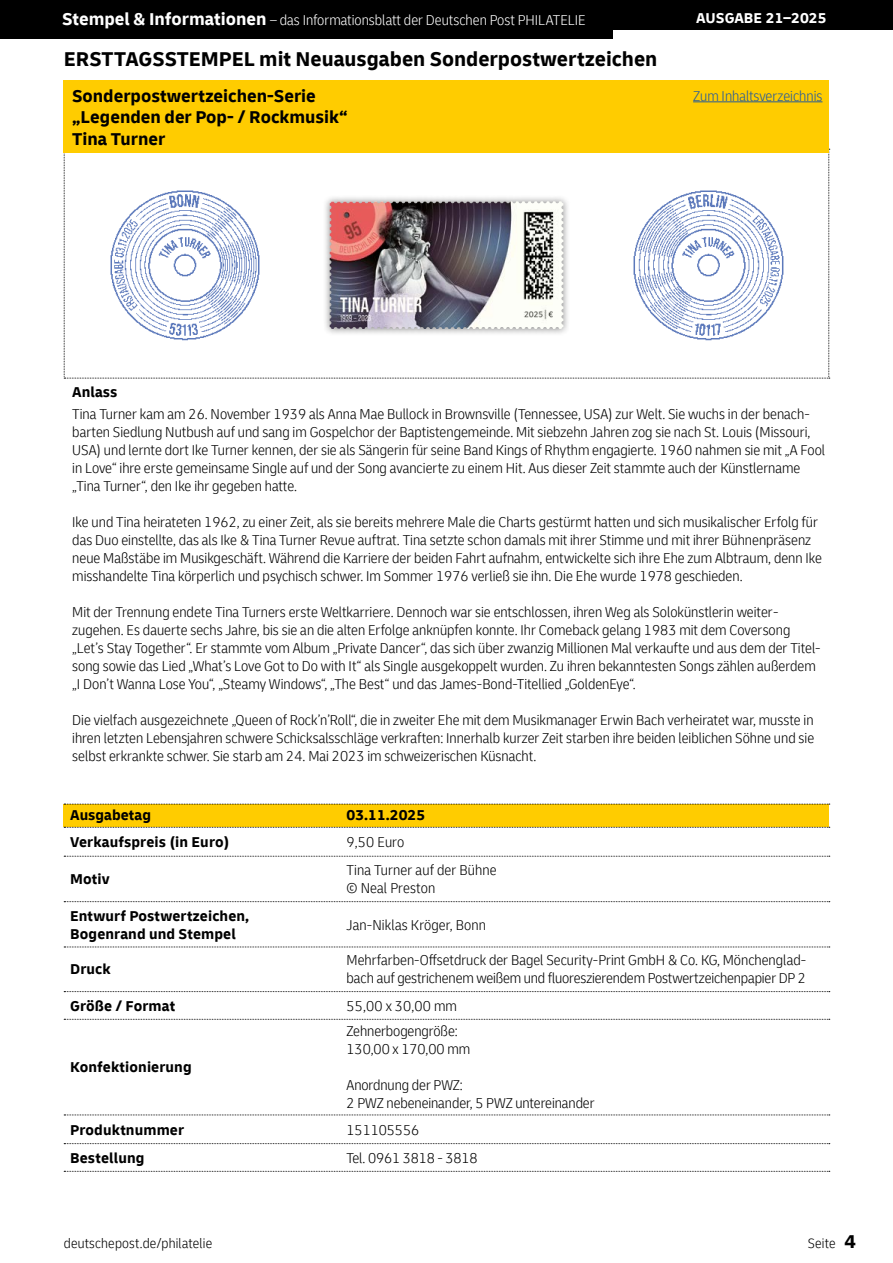
<style>
.page{position:relative;width:893px;height:1263px;background:#fff}
.page>*{position:absolute;margin:0;border:0;box-sizing:border-box;transform-origin:0 0}
.t1{font:700 21px "Delivery";color:#000}
.t2{font:700 18px/21.6px "Delivery";color:#000}
.t3{font:300 condensed 15px/18px "Delivery";color:#000}
.t4{font:700 15px/18px "Delivery";letter-spacing:.01em;color:#000}
.t5{font:300 condensed 15px "Delivery";color:#fff}
.t6{font:300 condensed 15px "Delivery";color:#275b9b}
.t7{font:700 15px "Delivery";color:#fff}
.t8{font:300 condensed 14.25px "Delivery";letter-spacing:.015em;color:#000}
.s1{font-weight:700;font-stretch:normal;font-size:18px}
.s2{font-weight:700;font-stretch:normal;font-size:19.5px}
</style>
<div class="page">
<svg style="left:64px;top:149px;width:766px;height:230px"></svg>
<div style="left:0;top:0;width:893px;height:30px;background:#000"></div>
<div style="left:0;top:0;width:612px;height:38px;background:#000"></div>
<div style="left:64px;top:81px;width:765px;height:72px;background:#fc0"></div>
<div style="left:64px;top:804px;width:765px;height:23px;background:#fc0"></div>
<svg style="left:64px;top:804px;width:766px;height:1px"></svg>
<svg style="left:64px;top:827px;width:766px;height:1px"></svg>
<svg style="left:64px;top:856px;width:766px;height:1px"></svg>
<svg style="left:64px;top:901px;width:766px;height:1px"></svg>
<svg style="left:64px;top:946px;width:766px;height:1px"></svg>
<svg style="left:64px;top:1143px;width:766px;height:1px"></svg>
<svg style="left:64px;top:1171px;width:766px;height:1px"></svg>
<svg style="left:64px;top:991px;width:766px;height:1px"></svg>
<svg style="left:64px;top:1019px;width:766px;height:1px"></svg>
<svg style="left:64px;top:1114px;width:766px;height:1px"></svg>
<img style="left:106px;top:186px;width:158px;height:158px">
<img style="left:630px;top:186px;width:157px;height:158px">
<div style="left:322px;top:194px;width:249px;height:142px;background:#000;opacity:.5"></div>
<img style="left:485px;top:201px;width:74px;height:3px">
<hr style="left:693px;top:101px;width:129px;height:1px;background:#275b9b">
<p class="t5" style="left:62px;top:12px;width:525px"><span class="s1">Stempel &amp; Informationen</span> – das Informationsblatt der Deutschen Post PHILATELIE</p>
<p class="t7" style="left:696px;top:9px;width:132px">AUSGABE 21–2025</p>
<h1 class="t1" style="left:64px;top:46px;width:595px">ERSTTAGSSTEMPEL mit Neuausgaben Sonderpostwertzeichen</h1>
<p class="t2" style="left:72px;top:85px;width:277px">Sonderpostwertzeichen-Serie „Legenden der Pop- / Rockmusik“<br>Tina Turner</p>
<p class="t6" style="left:693px;top:87px;width:131px">Zum Inhaltsverzeichnis</p>
<p class="t4" style="left:72px;top:383px;width:47px">Anlass</p>
<p class="t3" style="left:72px;top:405px;width:754px">Tina Turner kam am 26. November 1939 als Anna Mae Bullock in Brownsville (Tennessee, USA) zur Welt. Sie wuchs in der benach&shy;barten Siedlung Nutbush auf und sang im Gospelchor der Baptistengemeinde. Mit siebzehn Jahren zog sie nach St. Louis (Missouri, USA) und lernte dort Ike Turner kennen, der sie als Sängerin für seine Band Kings of Rhythm engagierte. 1960 nahmen sie mit „A Fool in Love“ ihre erste gemeinsame Single auf und der Song avancierte zu einem Hit. Aus dieser Zeit stammte auch der Künstlername „Tina Turner“, den Ike ihr gegeben hatte.</p>
<p class="t3" style="left:72px;top:513px;width:751px">Ike und Tina heirateten 1962, zu einer Zeit, als sie bereits mehrere Male die Charts gestürmt hatten und sich musikalischer Erfolg für das Duo einstellte, das als Ike &amp; Tina Turner Revue auftrat. Tina setzte schon damals mit ihrer Stimme und mit ihrer Bühnenpräsenz neue Maßstäbe im Musikgeschäft. Während die Karriere der beiden Fahrt aufnahm, entwickelte sich ihre Ehe zum Albtraum, denn Ike misshandelte Tina körperlich und psychisch schwer. Im Sommer 1976 verließ sie ihn. Die Ehe wurde 1978 geschieden.</p>
<p class="t3" style="left:72px;top:603px;width:750px">Mit der Trennung endete Tina Turners erste Weltkarriere. Dennoch war sie entschlossen, ihren Weg als Solokünstlerin weiter&shy;zugehen. Es dauerte sechs Jahre, bis sie an die alten Erfolge anknüpfen konnte. Ihr Comeback gelang 1983 mit dem Coversong „Let’s Stay Together“. Er stammte vom Album „Private Dancer“, das sich über zwanzig Millionen Mal verkaufte und aus dem der Titel&shy;song sowie das Lied „What’s Love Got to Do with It“ als Single ausgekoppelt wurden. Zu ihren bekanntesten Songs zählen außerdem „I Don’t Wanna Lose You“, „Steamy Windows“, „The Best“ und das James-Bond-Titellied „GoldenEye“.</p>
<p class="t3" style="left:72px;top:711px;width:743px;text-align:justify">Die vielfach ausgezeichnete „Queen of Rock’n’Roll“, die in zweiter Ehe mit dem Musikmanager Erwin Bach verheiratet war, musste in ihren letzten Lebensjahren schwere Schicksalsschläge verkraften: Innerhalb kurzer Zeit starben ihre beiden leiblichen Söhne und sie selbst erkrankte schwer. Sie starb am 24. Mai 2023 im schweizerischen Küsnacht.</p>
<p class="t4" style="left:70px;top:806px;width:82px">Ausgabetag</p>
<p class="t4" style="left:347px;top:806px;width:80px">03.11.2025</p>
<p class="t4" style="left:70px;top:833px;width:161px">Verkaufspreis (in Euro)</p>
<p class="t3" style="left:347px;top:833px;width:59px">9,50 Euro</p>
<p class="t4" style="left:70px;top:870px;width:41px">Motiv</p>
<p class="t3" style="left:347px;top:861px;width:152px">Tina Turner auf der Bühne © Neal Preston</p>
<p class="t4" style="left:70px;top:907px;width:181px">Entwurf Postwertzeichen,<br>Bogenrand und Stempel</p>
<p class="t3" style="left:347px;top:916px;width:141px">Jan-Niklas Kröger, Bonn</p>
<p class="t4" style="left:70px;top:960px;width:42px">Druck</p>
<p class="t3" style="left:347px;top:951px;width:461px">Mehrfarben-Offsetdruck der Bagel Security-Print GmbH &amp; Co. KG, Mönchenglad&shy;bach auf gestrichenem weißem und fluoreszierendem Postwertzeichenpapier DP 2</p>
<p class="t4" style="left:70px;top:996px;width:107px">Größe / Format</p>
<p class="t3" style="left:347px;top:996px;width:112px">55,00 x 30,00 mm</p>
<p class="t4" style="left:70px;top:1058px;width:123px">Konfektionierung</p>
<p class="t3" style="left:347px;top:1022px;width:125px">Zehnerbogengröße:<br>130,00 x 170,00 mm</p>
<p class="t3" style="left:347px;top:1076px;width:250px">Anordnung der PWZ:<br>2 PWZ nebeneinander, 5 PWZ untereinander</p>
<p class="t4" style="left:70px;top:1121px;width:115px">Produktnummer</p>
<p class="t3" style="left:347px;top:1121px;width:74px">151105556</p>
<p class="t4" style="left:70px;top:1148px;width:76px">Bestellung</p>
<p class="t3" style="left:347px;top:1148px;width:133px">Tel. 0961 3818 - 3818</p>
<p class="t8" style="left:64px;top:1235px;width:150px">deutschepost.de/philatelie</p>
<p class="t8" style="left:808px;top:1235px;width:50px">Seite <span class="s2">4</span></p>
</div>
